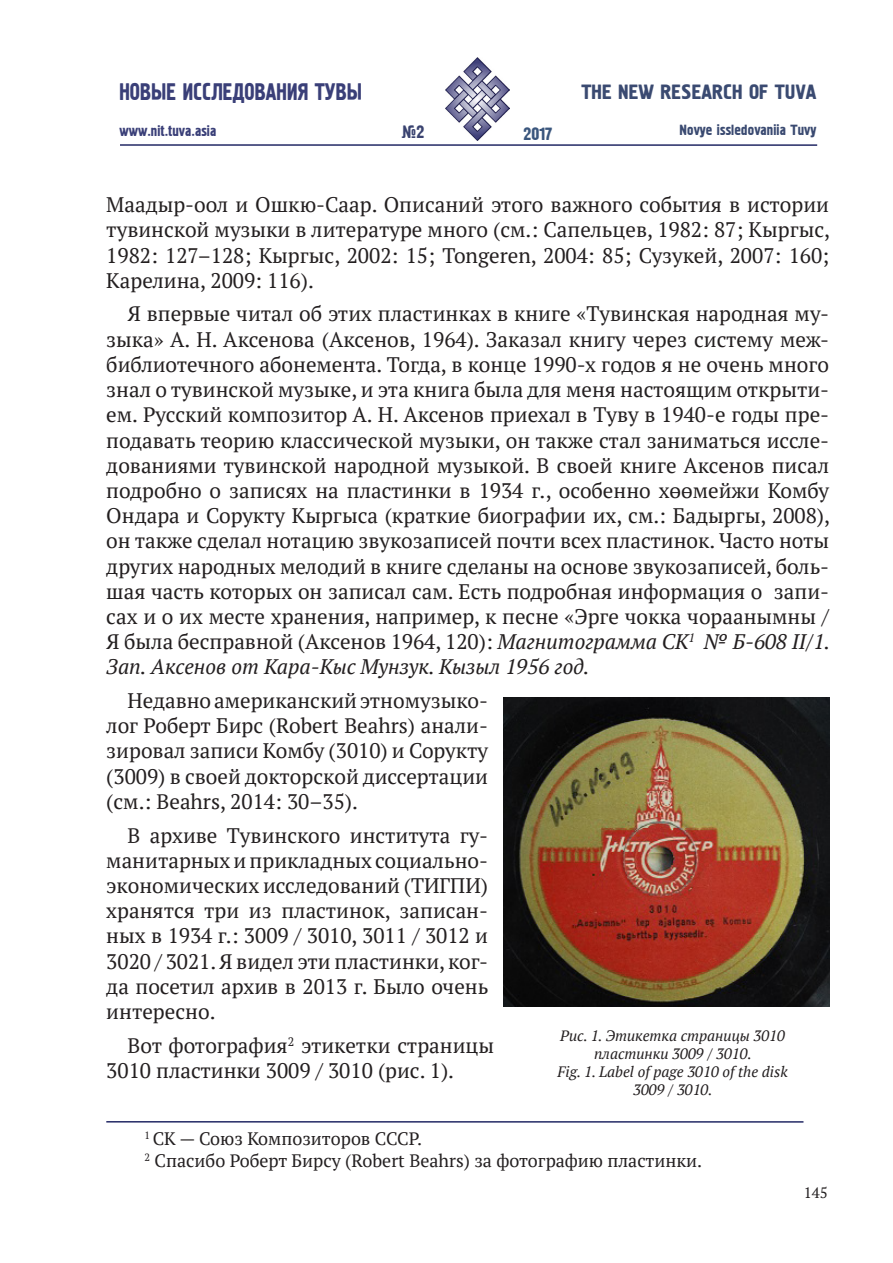
<style>
.page{position:relative;width:893px;height:1263px;background:#fff}
.page>*{position:absolute;margin:0;border:0;box-sizing:border-box;transform-origin:0 0}
.t1{font:24.3px "Pollock 1 CTT";color:#3a3f78;scale:.86 1}
.t2{font:21px/25.2px "PT Serif";color:#231f20;text-align:justify}
.t3{font:21px "Pollock 1 CTT";color:#3a4a71}
.t4{font:18px "PT Serif";color:#231f20}
.t5{font:18px "Pollock 1 CTT";color:#3a567d}
.t6{font:18px "Pollock 1 CTT";color:#3a4370}
.t7{font:italic 15px "PT Serif";color:#231f20}
.t8{font:15px "Pollock 1 CTT";color:#3a4a71}
.t9{font:15px "Pollock 1 CTT";color:#3a3f78}
.t10{font:15px "PT Serif";color:#231f20}
.s1{font-style:italic}
</style>
<div class="page">
<hr style="left:120px;top:144px;width:697px;height:2px;background:#232965">
<svg style="left:120px;top:144px;width:244px;height:2px"></svg>
<img style="left:445px;top:58px;width:65px;height:82px">
<img style="left:503px;top:697px;width:326px;height:309px">
<hr style="left:106px;top:1121px;width:697px;height:2px;background:#232965">
<p class="t1" style="left:119px;top:78px;width:284px">Новые исследования Тувы</p>
<p class="t9" style="left:119px;top:123px;width:98px">www.nit.tuva.asia</p>
<p class="t6" style="left:401px;top:122px;width:24px">№2</p>
<p class="t5" style="left:523px;top:123px;width:31px">2017</p>
<p class="t3" style="left:581px;top:80px;width:91px">The New research</p>
<p class="t3" style="left:749px;top:80px;width:47px">of Tuva</p>
<p class="t8" style="left:680px;top:121px;width:138px">Novye issledovaniia Tuvy</p>
<p class="t2" style="left:106px;top:192px;width:725px">Маадыр-оол и Ошкю-Саар. Описаний этого важного события в истории тувинской музыки в литературе много (см.: Сапельцев, 1982: 87; Кыргыс, 1982: 127–128; Кыргыс, 2002: 15; Tongeren, 2004: 85; Сузукей, 2007: 160; Карелина, 2009: 116).</p>
<p class="t2" style="left:106px;top:301px;width:725px;text-indent:21px">Я впервые читал об этих пластинках в книге «Тувинская народная му&shy;зыка» А. Н. Аксенова (Аксенов, 1964). Заказал книгу через систему меж&shy;библиотечного абонемента. Тогда, в конце 1990-х годов я не очень много знал о тувинской музыке, и эта книга была для меня настоящим открыти&shy;ем. Русский композитор А. Н. Аксенов приехал в Туву в 1940-е годы пре&shy;подавать теорию классической музыки, он также стал заниматься иссле&shy;дованиями тувинской народной музыкой. В своей книге Аксенов писал подробно o записях на пластинки в 1934 г., особенно хөөмейжи Комбу Ондара и Сорукту Кыргыса (краткие биографии их, см.: Бадыргы, 2008), он также сделал нотацию звукозаписей почти всех пластинок. Часто ноты других народных мелодий в книге сделаны на основе звукозаписей, боль&shy;шая часть которых он записал сам. Есть подробная информация о запи&shy;сах и о их месте хранения, например, к песне «Эрге чокка чораанымны / Я была бесправной (Аксенов 1964, 120): <span class="s1">Магнитограмма СК</span><sup>1</sup> <span class="s1">№ Б-608 II/1.<br>Зап. Аксенов от Кара-Кыс Мунзук. Кызыл 1956 год.</span></p>
<p class="t2" style="left:106px;top:688px;width:383px;text-indent:21px">Недавно американский этномузыко&shy;лог Роберт Бирс (Robert Beahrs) анали&shy;зировал записи Комбу (3010) и Сорукту (3009) в своей докторской диссертации (см.: Beahrs, 2014: 30–35).</p>
<p class="t2" style="left:106px;top:822px;width:384px;text-indent:21px">В архиве Тувинского института гу&shy;манитарных и прикладных социально&shy;экономических исследований (ТИГПИ) хранятся три из пластинок, записан&shy;ных в 1934 г.: 3009 / 3010, 3011 / 3012 и 3020 / 3021. Я видел эти пластинки, ког&shy;да посетил архив в 2013 г. Было очень интересно.</p>
<p class="t2" style="left:106px;top:1032px;width:389px;text-indent:21px">Вот фотография<sup>2</sup> этикетки страницы<br>3010 пластинки 3009 / 3010 (рис. 1).</p>
<p class="t7" style="left:560px;top:1026px;width:226px">Рис. 1. Этикетка страницы 3010</p>
<p class="t7" style="left:594px;top:1044px;width:159px">пластинки 3009 / 3010.</p>
<p class="t7" style="left:558px;top:1062px;width:232px">Fig. 1. Label of page 3010 of the disk</p>
<p class="t7" style="left:633px;top:1080px;width:81px">3009 / 3010.</p>
<p class="t4" style="left:145px;top:1127px;width:279px"><sup>1</sup> СК — Союз Композиторов СССР.</p>
<p class="t4" style="left:145px;top:1149px;width:559px"><sup>2</sup> Спасибо Роберт Бирсу (Robert Beahrs) за фотографию пластинки.</p>
<p class="t10" style="left:804px;top:1183px;width:25px">145</p>
</div>
